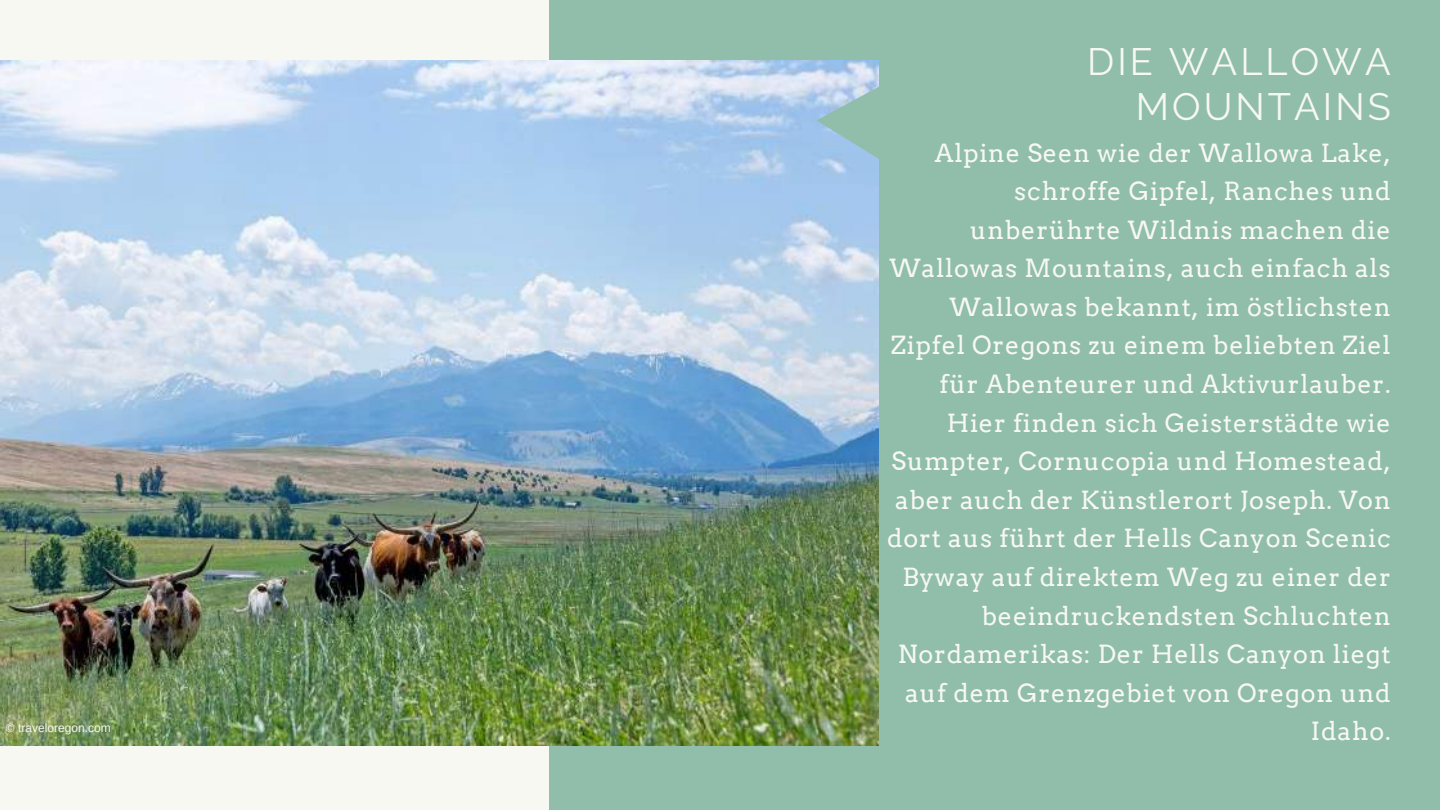
<style>
.page{position:relative;width:1440px;height:810px;background:#f8f8f3}
.page>*{position:absolute;margin:0;border:0;box-sizing:border-box;transform-origin:0 0}
.t1{font:38px/45px "Raleway";letter-spacing:.08em;color:#f8f8f3;text-align:right}
.t2{font:25px/38.6px "Arvo";letter-spacing:.035em;color:#f8f8f3;text-align:right}
.t3{font:12px "Arimo";color:#f8f8f3}
</style>
<div class="page">
<div style="left:549px;top:0;width:891px;height:810px;background:#90beab"></div>
<img style="left:0;top:61px;width:879px;height:685px">
<svg style="left:816px;top:82px;width:63px;height:81px"></svg>
<p class="t3" style="left:6px;top:721px;width:106px">© traveloregon.com</p>
<h1 class="t1" style="left:1087px;top:39px;width:305px">DIE WALLOWA<br>MOUNTAINS</h1>
<p class="t2" style="left:887px;top:133px;width:505px">Alpine Seen wie der Wallowa Lake, schroffe Gipfel, Ranches und unberührte Wildnis machen die Wallowas Mountains, auch einfach als Wallowas bekannt, im östlichsten Zipfel Oregons zu einem beliebten Ziel für Abenteurer und Aktivurlauber.<br>Hier finden sich Geisterstädte wie Sumpter, Cornucopia und Homestead, aber auch der Künstlerort Joseph. Von dort aus führt der Hells Canyon Scenic Byway auf direktem Weg zu einer der beeindruckendsten Schluchten Nordamerikas: Der Hells Canyon liegt auf dem Grenzgebiet von Oregon und Idaho.</p>
</div>
